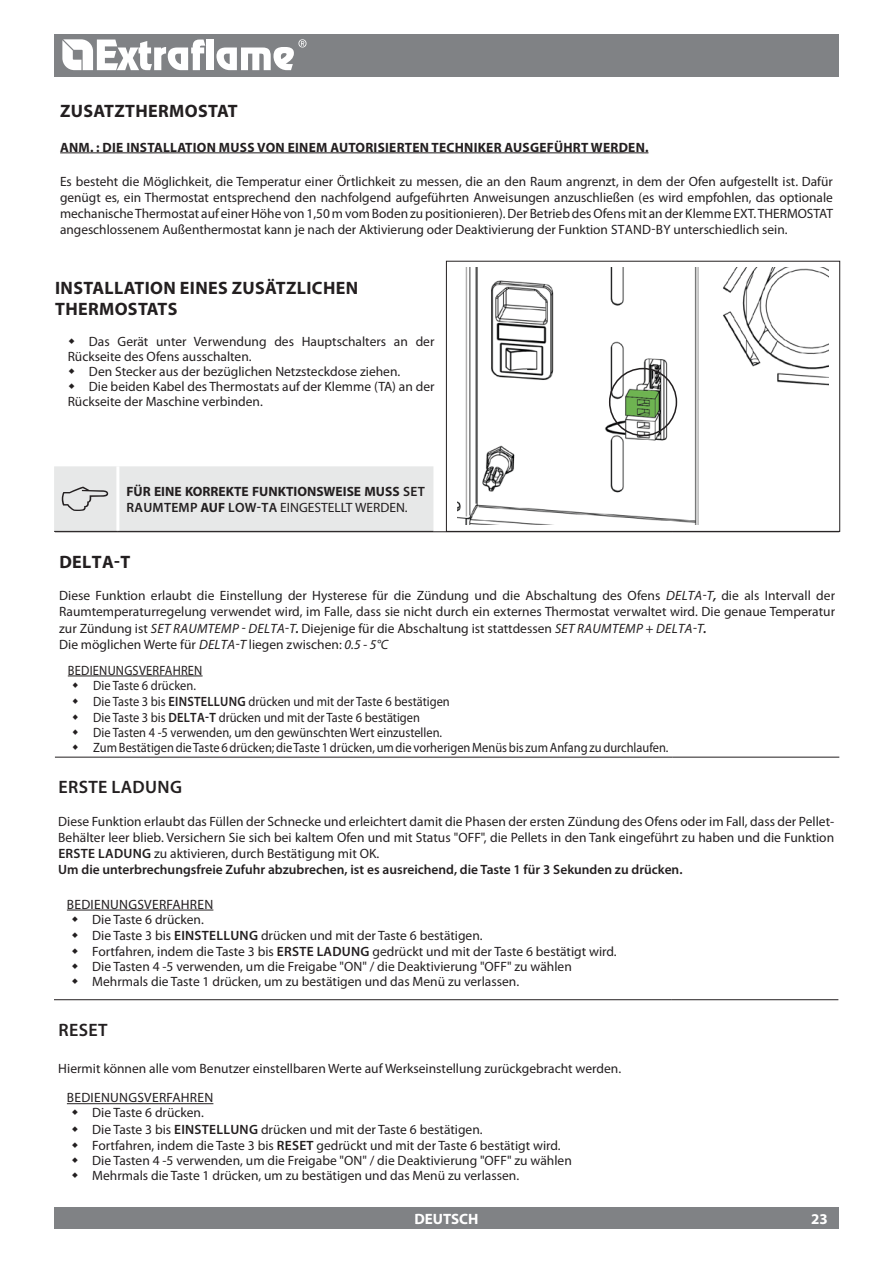
<style>
.page{position:relative;width:893px;height:1263px;background:#fff}
.page>*{position:absolute;margin:0;border:0;box-sizing:border-box;transform-origin:0 0}
.t1{font:700 18px/21.6px "Myriad Pro";letter-spacing:.02em;color:#231f20}
.t2{font:600 18px "Myriad Pro";color:#231f20}
.t3{font:700 15px "Myriad Pro";color:#fff}
.t4{font:13.5px/15.5px "Myriad Pro";color:#231f20}
.t5{font:13.5px/15.5px "Myriad Pro";color:#231f20;scale:.92 1}
.t6{font:700 13.5px "Myriad Pro";letter-spacing:.02em;color:#231f20}
.t7{font:600 13.5px "Myriad Pro";letter-spacing:.02em;color:#231f20}
.s1{font-weight:700}
.s2{font-weight:600}
.s3{font-style:italic}
.s4{font-weight:600;font-style:italic}
</style>
<div class="page">
<img style="left:457px;top:268px;width:372px;height:257px">
<div style="left:609px;top:368px;width:68px;height:68px;border:2px solid #231f20;border-radius:50%"></div>
<div style="left:54px;top:34px;width:785px;height:43px;background:#808285"></div>
<div style="left:54px;top:1208px;width:785px;height:21px;background:#808285"></div>
<svg style="left:62px;top:39px;width:143px;height:31px"></svg>
<div style="left:207px;top:40px;width:7px;height:30px;background:#fff"></div>
<svg style="left:216px;top:39px;width:90px;height:31px"></svg>
<hr style="left:55px;top:531px;width:618px;height:1px;background:#231f20">
<hr style="left:55px;top:757px;width:618px;height:1px;background:#231f20">
<hr style="left:673px;top:757px;width:166px;height:1px;background:#231f20">
<hr style="left:68px;top:676px;width:135px;height:1px;background:#231f20">
<hr style="left:54px;top:999px;width:618px;height:1px;background:#231f20">
<hr style="left:672px;top:999px;width:166px;height:1px;background:#231f20">
<hr style="left:67px;top:910px;width:146px;height:1px;background:#231f20">
<div style="left:446px;top:261px;width:394px;height:271px;border:1px solid #231f20"></div>
<hr style="left:54px;top:531px;width:64px;height:1px;background:#231f20">
<hr style="left:60px;top:153px;width:588px;height:1px;background:#231f20">
<hr style="left:67px;top:1103px;width:146px;height:1px;background:#231f20">
<div style="left:54px;top:466px;width:379px;height:65px;background:#e7e8e8"></div>
<h1 class="t1" style="left:60px;top:100px;width:179px">ZUSATZTHERMOSTAT</h1>
<p class="t6" style="left:60px;top:138px;width:11px">ANM</p>
<p class="t6" style="left:90px;top:138px;width:560px">. : DIE INSTALLATION MUSS VON EINEM AUTORISIERTEN TECHNIKER AUSGEFÜHRT WERDEN.</p>
<p class="t4" style="left:60px;top:173px;width:774px;line-height:16.2px;text-align:justify">Es besteht die Möglichkeit, die Temperatur einer Örtlichkeit zu messen, die an den Raum angrenzt, in dem der Ofen aufgestellt ist. Dafür genügt es, ein Thermostat entsprechend den nachfolgend aufgeführten Anweisungen anzuschließen (es wird empfohlen, das optionale mechanische Thermostat auf einer Höhe von 1,50 m vom Boden zu positionieren). Der Betrieb des Ofens mit an der Klemme EXT. THERMOSTAT angeschlossenem Außenthermostat kann je nach der Aktivierung oder Deaktivierung der Funktion STAND-BY unterschiedlich sein.</p>
<h1 class="t1" style="left:55px;top:276px;width:305px">INSTALLATION EINES ZUSÄTZLICHEN<br>THERMOSTATS</h1>
<p class="t4" style="left:89px;top:334px;width:347px">Das Gerät unter Verwendung des Hauptschalters an der</p>
<p class="t4" style="left:68px;top:349px;width:186px">Rückseite des Ofens ausschalten.</p>
<p class="t4" style="left:89px;top:364px;width:313px">Den Stecker aus der bezüglichen Netzsteckdose ziehen.</p>
<p class="t4" style="left:89px;top:379px;width:347px">Die beiden Kabel des Thermostats auf der Klemme (TA) an der</p>
<p class="t4" style="left:68px;top:394px;width:197px">Rückseite der Maschine verbinden.</p>
<p class="t6" style="left:126px;top:482px;width:9px">FÜR</p>
<p class="t6" style="left:154px;top:482px;width:8px">EINE</p>
<p class="t6" style="left:185px;top:482px;width:9px">KORREKTE</p>
<p class="t6" style="left:252px;top:482px;width:9px">FUNKTIONSWEISE</p>
<p class="t6" style="left:364px;top:482px;width:10px">MUSS</p>
<p class="t7" style="left:403px;top:483px;width:23px">SET</p>
<p class="t7" style="left:127px;top:499px;width:83px">RAUMTEMP <span class="s1">AUF</span></p>
<p class="t4" style="left:228px;top:500px;width:181px"><span class="s2">LOW-TA</span> EINGESTELLT WERDEN.</p>
<h1 class="t1" style="left:59px;top:550px;width:72px">DELTA-T</h1>
<p class="t4" style="left:59px;top:587px;width:777px;line-height:16.2px">Diese Funktion erlaubt die Einstellung der Hysterese für die Zündung und die Abschaltung des Ofens <span class="s3">DELTA-T</span><span class="s4">,</span> die als I ntervall der Raumtemperaturregelung verwendet wird, im Falle, dass sie nicht durch ein externes Thermostat verwaltet wird. Die genaue Temperatur zur Zündung ist <span class="s3">SET RAUMTEMP - DELTA-T</span><span class="s4">.</span> Diejenige für die Abschaltung ist stattdessen <span class="s3">SET RAUMTEMP + DELTA-T</span><span class="s4">.<br></span>Die möglichen Werte für <span class="s3">Delta</span></p>
<p class="t4" style="left:235px;top:636px;width:154px"><span class="s3">-T</span> liegen zwischen: <span class="s3">0.5 - 5°C</span></p>
<p class="t5" style="left:93px;top:662px;width:627px;text-indent:-25px">Bedien ungsverfahren<br>Die Taste 6 drücken.<br>Die Taste 3 bis <span class="s2">EIN STELLUNG</span> drücken und mit der Taste 6 bestätigen<br>Die Taste 3 bis <span class="s2">DELTA-T</span> drücken und mit der Taste 6 bestätigen<br>Die Tasten 4 -5 verwenden, um den gewünschten Wert einzustellen.<br>Zum Bestätigen die Taste 6 drücken; die Taste 1 drücken, um die vorherigen Menüs bis zum Anfang zu durchlaufen.</p>
<h1 class="t2" style="left:58px;top:776px;width:20px">Erste</h1>
<h1 class="t2" style="left:112px;top:776px;width:12px">Ladu</h1>
<h1 class="t2" style="left:158px;top:776px;width:26px">ng</h1>
<p class="t4" style="left:58px;top:813px;width:777px;line-height:16.2px">Diese Funktion erlaubt das Füllen der Schnecke und erleichtert damit die Phasen der ersten Zündung des Ofens oder im Fall, dass der Pellet-Behälter leer blieb. Versichern Sie sich bei kaltem Ofen und mit Status "OFF", die Pellets in den Tank eingeführt zu haben und die Funktion <span class="s2">ERSTE LADUNG</span> zu aktivieren, durch Bestätigung mit OK.<br><span class="s2">Um die unterbrechungsfreie Zufuhr abzubrechen, ist es ausreichend, die Taste 1 für 3 Sekunden zu drücken.</span></p>
<p class="t4" style="left:92px;top:896px;width:526px;text-indent:-25px">Bedien ungsverfahren<br>Die Taste 6 drücken.<br>Die Taste 3 bis <span class="s2">EIN STELLUNG</span> drücken und mit der Taste 6 bestätigen.<br>Fortfahren, indem die Taste 3 bis <span class="s2">ERSTE LADUNG</span> gedrückt und mit der Taste 6 bestätigt wird.<br>Die Tasten 4 -5 verwenden, um die Freigabe "ON" / die Deaktivierung "OFF" zu wählen Mehrmals die Taste 1 drücken, um zu bestätigen und das Menü zu verlassen.</p>
<h1 class="t2" style="left:58px;top:1018px;width:21px">Reset</h1>
<p class="t4" style="left:58px;top:1060px;width:564px">H iermit können alle vom Benutzer einstellbaren Werte auf Werkseinstellung zurückgebracht werden.</p>
<p class="t4" style="left:92px;top:1090px;width:481px;text-indent:-25px">Bedien ungsverfahren<br>Die Taste 6 drücken.<br>Die Taste 3 bis <span class="s2">EIN STELLUNG</span> drücken und mit der Taste 6 bestätigen.<br>Fortfahren, indem die Taste 3 bis <span class="s2">RESET</span> gedrückt und mit der Taste 6 bestätigt wird.<br>Die Tasten 4 -5 verwenden, um die Freigabe "ON" / die Deaktivierung "OFF" zu wählen Mehrmals die Taste 1 drücken, um zu bestätigen und das Menü zu verlassen.</p>
<p class="t3" style="left:414px;top:1209px;width:66px">DEUTSCH</p>
<p class="t3" style="left:811px;top:1209px;width:18px">23</p>
</div>
